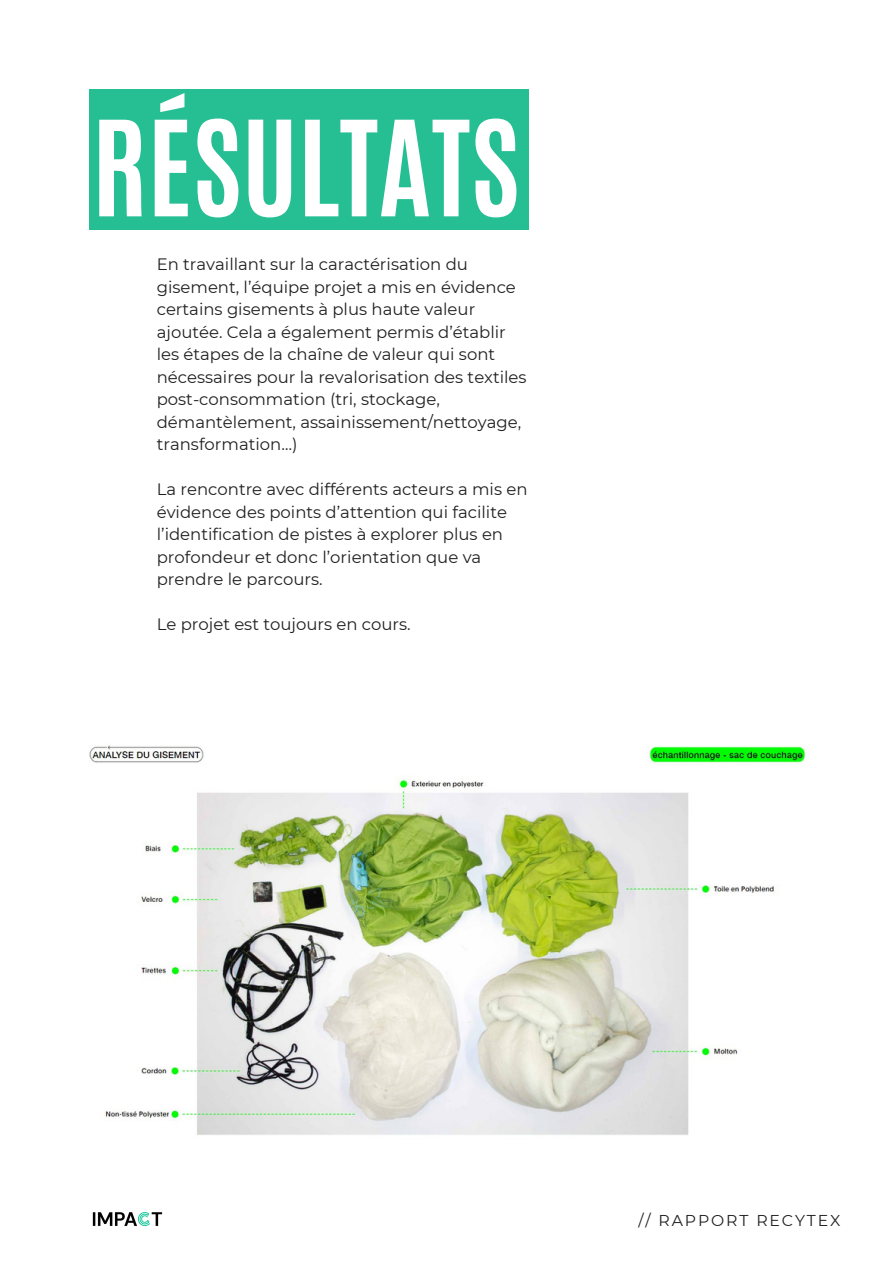
<style>
.page{position:relative;width:893px;height:1264px;background:#fff}
.page>*{position:absolute;margin:0;border:0;box-sizing:border-box;transform-origin:0 0}
.t1{font:700 112.35px "Antonio";color:#fff}
.t2{font:16.5px/22.5px "Montserrat";color:#202020}
.t3{font:15.75px "Montserrat";letter-spacing:.12em;color:#202020}
</style>
<div class="page">
<div style="left:89px;top:89px;width:439px;height:141px;background:#26bf93"></div>
<img style="left:93px;top:1212px;width:69px;height:14px">
<img style="left:89px;top:745px;width:720px;height:390px">
<p class="t1" style="left:92px;top:88px;width:429px">RÉSULTATS</p>
<p class="t2" style="left:157px;top:253px;width:371px">En travaillant sur la caractérisation du gisement, l’équipe projet a mis en évidence certains gisements à plus haute valeur ajoutée. Cela a également permis d’établir les étapes de la chaîne de valeur qui sont nécessaires pour la revalorisation des textiles post-consommation (tri, stockage, démantèlement, assainissement/nettoyage, transformation…)</p>
<p class="t2" style="left:157px;top:478px;width:372px">La rencontre avec différents acteurs a mis en évidence des points d’attention qui facilite l’identification de pistes à explorer plus en profondeur et donc l’orientation que va prendre le parcours.</p>
<p class="t2" style="left:157px;top:613px;width:255px">Le projet est toujours en cours.</p>
<p class="t3" style="left:638px;top:1210px;width:203px">// RAPPORT RECYTEX</p>
</div>
